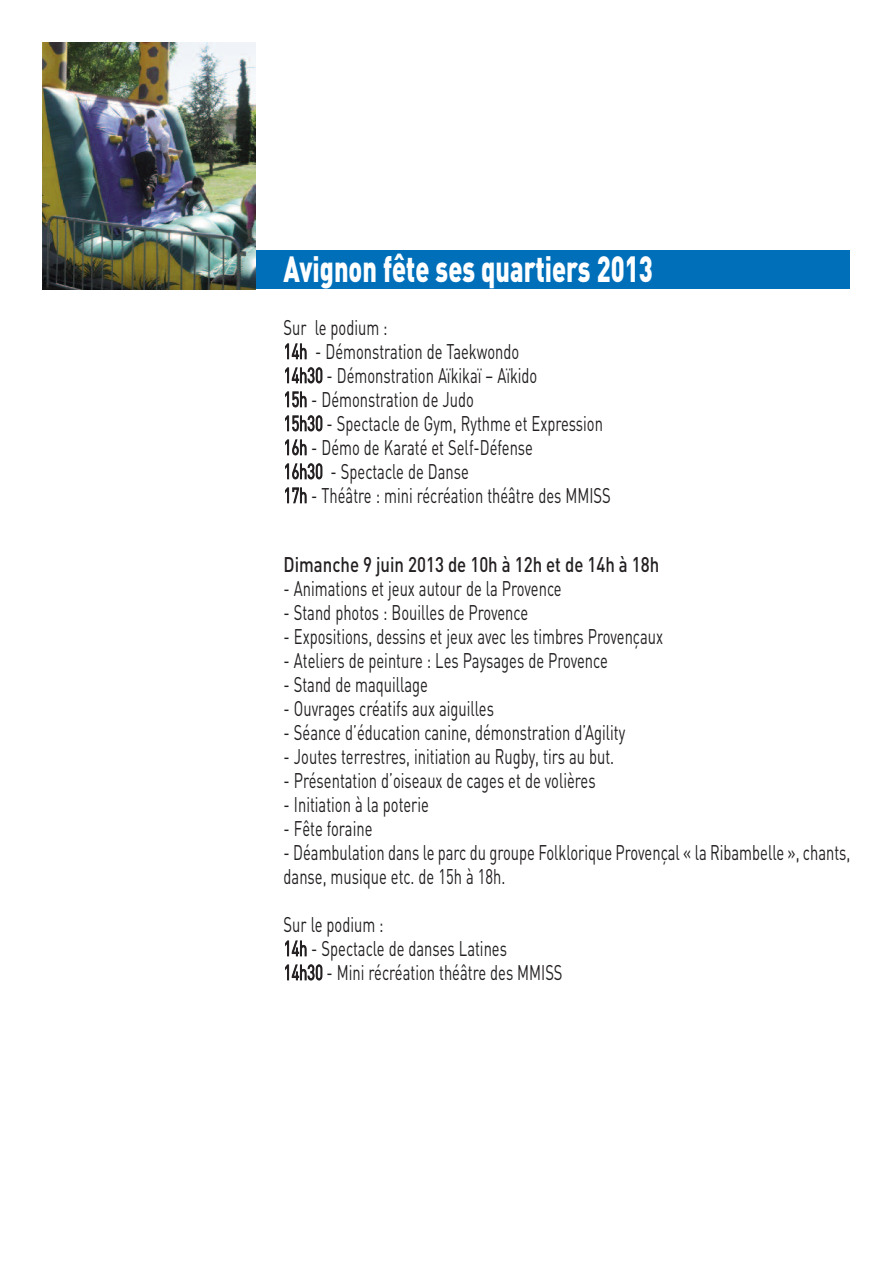
<style>
.page{position:relative;width:893px;height:1263px;background:#fff}
.page>*{position:absolute;margin:0;border:0;box-sizing:border-box;transform-origin:0 0}
.t1{font:900 36px "DIN";color:#fff;scale:.7 1}
.t2{font:21px/24px "DIN";color:#231f20;scale:.7 1}
.t3{font:500 21px "DIN";color:#231f20;scale:.8 1}
</style>
<div class="page">
<div style="left:43px;top:250px;width:807px;height:39px;background:#006fba"></div>
<img style="left:43px;top:43px;width:212px;height:246px">
<h1 class="t1" style="left:284px;top:256px;width:529px">Avignon fête ses quartiers 2013</h1>
<p class="t2" style="left:284px;top:316px;width:469px">Sur le podium :<br>14h - Démonstration de Taekwondo<br>14h30 - Démonstration Aïkikaï – Aïkido<br>15h - Démonstration de Judo<br>15h30 - Spectacle de Gym, Rythme et Expression 16h - Démo de Karaté et Self-Défense<br>16h30 - Spectacle de Danse<br>17h - Théâtre : mini récréation théâtre des MMISS</p>
<p class="t3" style="left:284px;top:557px;width:471px">Dimanche 9 juin 2013 de 10h à 12h et de 14h à 18h</p>
<p class="t2" style="left:284px;top:577px;width:399px">- Animations et jeux autour de la Provence</p>
<p class="t2" style="left:284px;top:601px;width:351px">- Stand photos : Bouilles de Provence</p>
<p class="t2" style="left:284px;top:625px;width:544px">- Expositions, dessins et jeux avec les timbres Provençaux</p>
<p class="t2" style="left:284px;top:649px;width:465px">- Ateliers de peinture : Les Paysages de Provence</p>
<p class="t2" style="left:284px;top:673px;width:208px">- Stand de maquillage</p>
<p class="t2" style="left:284px;top:697px;width:302px">- Ouvrages créatifs aux aiguilles</p>
<p class="t2" style="left:284px;top:721px;width:490px">- Séance d’éducation canine, démonstration d’Agility</p>
<p class="t2" style="left:284px;top:745px;width:474px">- Joutes terrestres, initiation au Rugby, tirs au but.</p>
<p class="t2" style="left:284px;top:769px;width:447px">- Présentation d’oiseaux de cages et de volières</p>
<p class="t2" style="left:284px;top:793px;width:209px">- Initiation à la poterie</p>
<p class="t2" style="left:284px;top:817px;width:128px">- Fête foraine</p>
<p class="t2" style="left:284px;top:841px;width:811px">- Déambulation dans le parc du groupe Folklorique Provençal « la Ribambelle », chants, danse, musique etc. de 15h à 18h.</p>
<p class="t2" style="left:284px;top:913px;width:400px">Sur le podium :<br>14h - Spectacle de danses Latines<br>14h30 - Mini récréation théâtre des MMISS</p>
</div>
